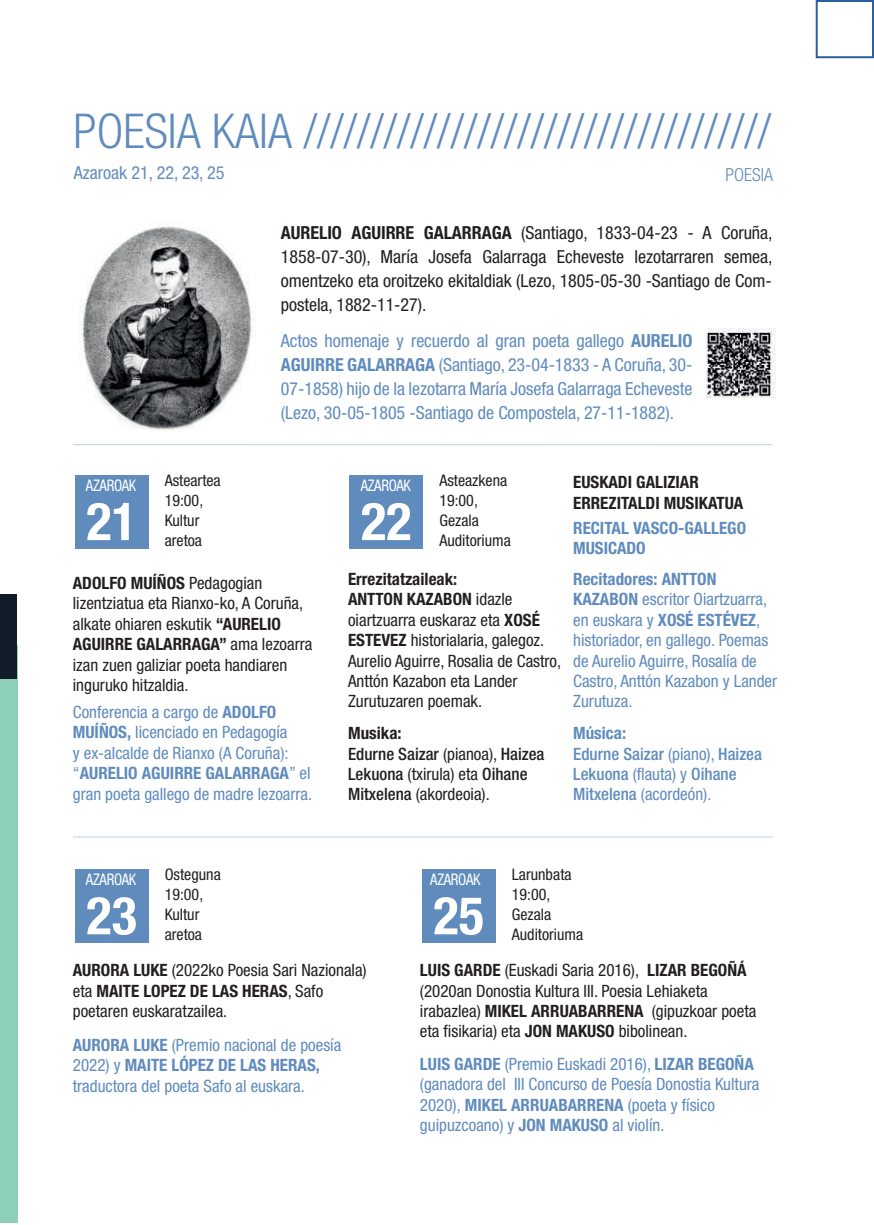
<style>
.page{position:relative;width:874px;height:1225px;background:#fff}
.page>*{position:absolute;margin:0;border:0;box-sizing:border-box;transform-origin:0 0}
.t1{font:700 condensed 52.6px "Helvetica Neue";color:#fff}
.t2{font:300 condensed 48px "Helvetica Neue LT Com";color:#5f8bbd}
.t3{font:condensed 18px/24px "Helvetica Neue";letter-spacing:-.005em;color:#5f8bbd;text-align:justify}
.t4{font:condensed 18px/24px "Helvetica Neue";letter-spacing:-.005em;color:#231f20;text-align:justify}
.t5{font:300 condensed 18px "Helvetica Neue LT Com";color:#5f8bbd}
.t6{font:condensed 17px/20.4px "Helvetica Neue";color:#231f20}
.t7{font:condensed 17px/20.4px "Helvetica Neue";color:#5f8bbd}
.t8{font:500 condensed 17px/20.4px "Helvetica Neue";color:#231f20}
.t9{font:500 condensed 17px/20.4px "Helvetica Neue";color:#5f8bbd}
.t10{font:700 condensed 17px/20.4px "Helvetica Neue";color:#231f20}
.t11{font:700 condensed 17px/20.4px "Helvetica Neue";color:#5f8bbd}
.t12{font:condensed 16px/20px "Helvetica Neue";color:#231f20}
.t13{font:condensed 16px "Helvetica Neue";letter-spacing:-.02em;color:#fff;scale:.92 1}
.s1{font-weight:700}
.s2{font-weight:400}
</style>
<div class="page">
<div style="left:0;top:645px;width:17px;height:577px;background:#8dcfb8"></div>
<div style="left:0;top:594px;width:17px;height:84px;background:#101c27"></div>
<div style="left:75px;top:475px;width:73px;height:74px;background:#5f8bbd"></div>
<div style="left:75px;top:869px;width:73px;height:74px;background:#5f8bbd"></div>
<div style="left:421px;top:869px;width:74px;height:74px;background:#5f8bbd"></div>
<div style="left:349px;top:475px;width:74px;height:74px;background:#5f8bbd"></div>
<svg style="left:73px;top:444px;width:699px;height:1px"></svg>
<svg style="left:73px;top:836px;width:699px;height:1px"></svg>
<img style="left:79px;top:226px;width:173px;height:204px">
<img style="left:706px;top:329px;width:69px;height:69px">
<svg style="left:815px;top:0;width:58px;height:58px"></svg>
<h2 class="t2" style="left:74px;top:113px;width:698px">POESIA KAIA ///////////////////////////////////</h2>
<p class="t3" style="left:74px;top:162px;width:152px">Azaroak 21, 22, 23, 25</p>
<p class="t5" style="left:725px;top:168px;width:49px">POESIA</p>
<p class="t13" style="left:86px;top:479px;width:56px">AZAROAK</p>
<h1 class="t1" style="left:86px;top:502px;width:52px">21</h1>
<p class="t12" style="left:165px;top:472px;width:57px">Asteartea<br>19:00,<br>Kultur aretoa</p>
<p class="t4" style="left:281px;top:222px;width:493px"><span class="s1">AURELIO AGUIRRE GALARRAGA</span> (Santiago, 1833-04-23 - A Coruña, 1858-07-30), María Josefa Galarraga Echeveste lezotarraren semea, omentzeko eta oroitzeko ekitaldiak (Lezo, 1805-05-30 -Santiago de Com&shy;postela, 1882-11-27).</p>
<p class="t3" style="left:281px;top:330px;width:413px">Actos homenaje y recuerdo al gran poeta gallego <span class="s1">AURELIO AGUIRRE GALARRAGA</span> (Santiago, 23-04-1833 - A Coruña, 30- 07-1858) hijo de la lezotarra María Josefa Galarraga Echeveste (Lezo, 30-05-1805 -Santiago de Compostela, 27-11-1882).</p>
<p class="t13" style="left:360px;top:479px;width:56px">AZAROAK</p>
<h1 class="t1" style="left:361px;top:502px;width:52px">22</h1>
<p class="t12" style="left:439px;top:472px;width:73px">Asteazkena<br>19:00,<br>Gezala<br>Auditoriuma</p>
<p class="t10" style="left:573px;top:473px;width:171px">EUSKADI GALIZIAR<br>ERREZITALDI MUSIKATUA</p>
<p class="t11" style="left:573px;top:519px;width:174px">RECITAL VASCO-GALLEGO<br>MUSICADO</p>
<p class="t6" style="left:73px;top:574px;width:241px"><span class="s1">ADOLFO MUÍÑOS</span> Pedagogian lizentziatua eta Rianxo-ko, A Coruña, alkate ohiaren eskutik <span class="s1">“AURELIO<br>AGUIRRE GALARRAGA”</span> ama lezoarra izan zuen galiziar poeta handiaren inguruko hitzaldia.</p>
<p class="t7" style="left:73px;top:703px;width:241px">Conferencia a cargo de <span class="s1">ADOLFO MUÍÑOS,</span> licenciado en Pedagogía<br>y ex-alcalde de Rianxo (A Coruña): “<span class="s1">AURELIO AGUIRRE GALARRAGA</span>” el gran poeta gallego de madre lezoarra.</p>
<p class="t6" style="left:348px;top:570px;width:214px"><span class="s1">Errezitatzaileak:<br>ANTTON KAZABON</span> idazle oiartzuarra euskaraz eta <span class="s1">XOSÉ<br>ESTEVEZ</span> historialaria, galegoz.<br>Aurelio Aguirre, Rosalia de Castro,<br>Anttón Kazabon eta Lander<br>Zurutuzaren poemak.</p>
<p class="t8" style="left:348px;top:724px;width:198px"><span class="s1">Musika:<br></span>Edurne Saizar <span class="s2">(pianoa),</span> Haizea<br>Lekuona <span class="s2">(txirula) eta</span> Oihane<br>Mitxelena <span class="s2">(akordeoia).</span></p>
<p class="t7" style="left:573px;top:570px;width:205px"><span class="s1">Recitadores: ANTTON<br>KAZABON</span> escritor Oiartzuarra, en euskara y <span class="s1">XOSÉ ESTÉVEZ</span>, historiador, en gallego. Poemas de Aurelio Aguirre, Rosalía de<br>Castro, Anttón Kazabon y Lander<br>Zurutuza.</p>
<p class="t9" style="left:573px;top:724px;width:190px"><span class="s1">Música:<br></span>Edurne Saizar <span class="s2">(piano),</span> Haizea<br>Lekuona <span class="s2">(flauta) y</span> Oihane<br>Mitxelena <span class="s2">(acordeón).</span></p>
<p class="t12" style="left:165px;top:866px;width:57px">Osteguna<br>19:00,<br>Kultur aretoa</p>
<p class="t12" style="left:511px;top:866px;width:73px">Larunbata<br>19:00,<br>Gezala<br>Auditoriuma</p>
<p class="t13" style="left:86px;top:873px;width:56px">AZAROAK</p>
<p class="t13" style="left:430px;top:873px;width:56px">AZAROAK</p>
<h1 class="t1" style="left:86px;top:896px;width:52px">23</h1>
<h1 class="t1" style="left:433px;top:896px;width:52px">25</h1>
<p class="t6" style="left:73px;top:961px;width:295px"><span class="s1">AURORA LUKE</span> (2022ko Poesia Sari Nazionala) eta <span class="s1">MAITE LOPEZ DE LAS HERAS</span>, Safo poetaren euskaratzailea.</p>
<p class="t6" style="left:420px;top:961px;width:337px"><span class="s1">LUIS GARDE</span> (Euskadi Saria 2016), <span class="s1">LIZAR BEGOÑÁ </span>(2020an Donostia Kultura III. Poesia Lehiaketa irabazlea) <span class="s1">MIKEL ARRUABARRENA</span> (gipuzkoar poeta eta fisikaria) eta <span class="s1">JON MAKUSO</span> bibolinean.</p>
<p class="t7" style="left:420px;top:1055px;width:341px"><span class="s1">LUIS GARDE</span> (Premio Euskadi 2016), <span class="s1">LIZAR BEGOÑA </span>(ganadora del III Concurso de Poesía Donostia Kultura 2020), <span class="s1">MIKEL ARRUABARRENA</span> (poeta y físico guipuzcoano) y <span class="s1">JON MAKUSO</span> al violín.</p>
<p class="t7" style="left:73px;top:1036px;width:270px"><span class="s1">AURORA LUKE</span> (Premio nacional de poesía<br>2022) y <span class="s1">MAITE LÓPEZ DE LAS HERAS, </span>traductora del poeta Safo al euskara.</p>
</div>
